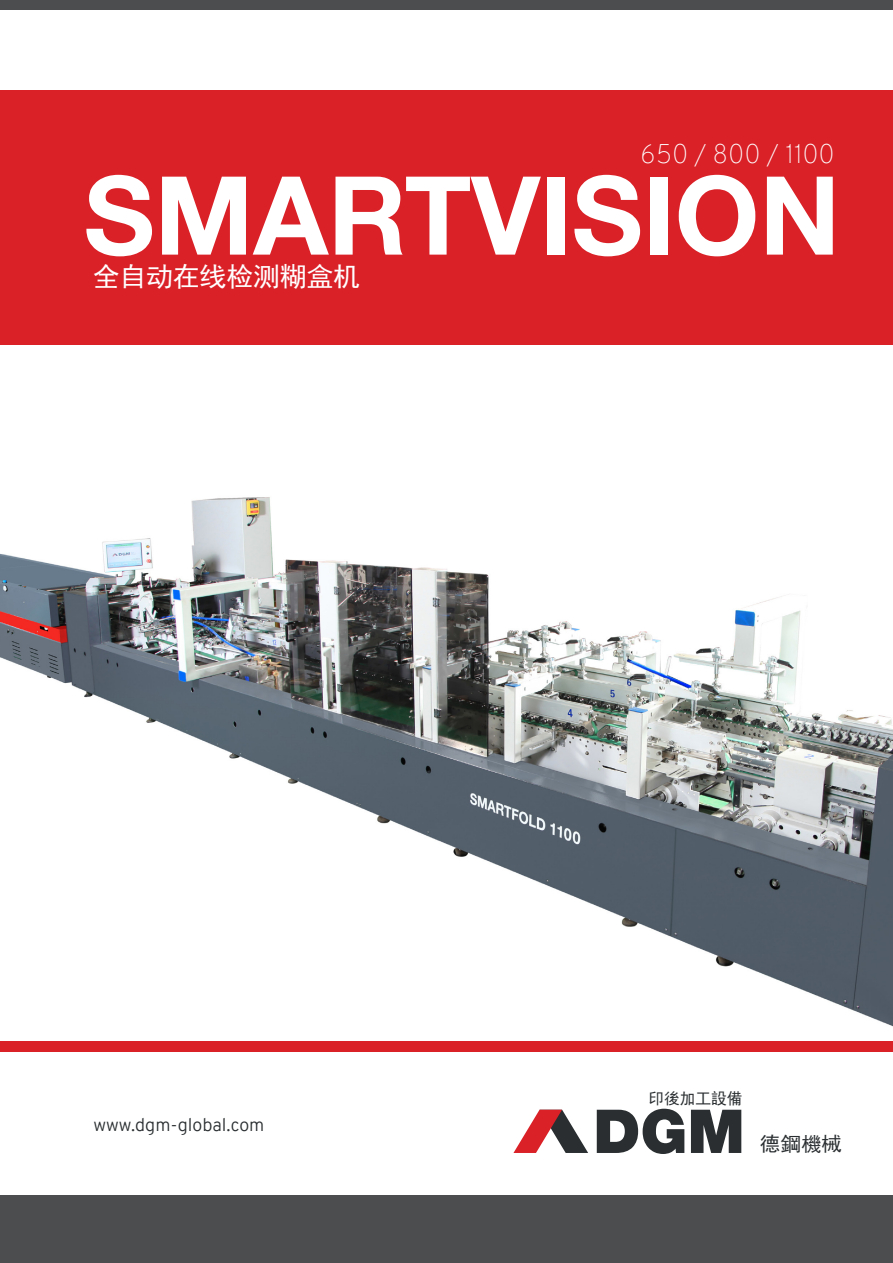
<style>
.page{position:relative;width:893px;height:1263px;background:#fff}
.page>*{position:absolute;margin:0;border:0;box-sizing:border-box;transform-origin:0 0}
.t1{font:700 109.2px "Helvetica Neue";color:#fff}
.t2{font:27px "Sim Hei";letter-spacing:-.01em;color:#fff}
.t3{font:100 26.4px "Overpass";color:#fff}
.t4{font:19.95px "Sim Hei";color:#2a2e30}
.t5{font:300 18px "Overpass";color:#2a2e30}
.t6{font:15.75px "Sim Hei";color:#2a2e30}
</style>
<div class="page">
<img style="left:0;top:497px;width:893px;height:530px">
<div style="left:0;top:90px;width:893px;height:254px;background:#da2128"></div>
<div style="left:0;top:1041px;width:893px;height:11px;background:#da2128"></div>
<div style="left:0;top:0;width:893px;height:9px;background:#4c4d4f"></div>
<div style="left:0;top:1196px;width:893px;height:67px;background:#4c4d4f"></div>
<svg style="left:597px;top:1109px;width:87px;height:45px"></svg>
<svg style="left:691px;top:1110px;width:50px;height:43px;background:#4e5253"></svg>
<svg style="left:513px;top:1110px;width:75px;height:43px"></svg>
<h3 class="t3" style="left:640px;top:135px;width:196px">650 / 800 / 1100</h3>
<h1 class="t1" style="left:84px;top:130px;width:758px">SMARTVISION</h1>
<h2 class="t2" style="left:93px;top:262px;width:269px">全自动在线检测糊盒机</h2>
<p class="t5" style="left:94px;top:1111px;width:172px">www.dgm-global.com</p>
<p class="t6" style="left:648px;top:1090px;width:96px">印後加工設備</p>
<p class="t4" style="left:760px;top:1134px;width:84px">德鋼機械</p>
</div>
